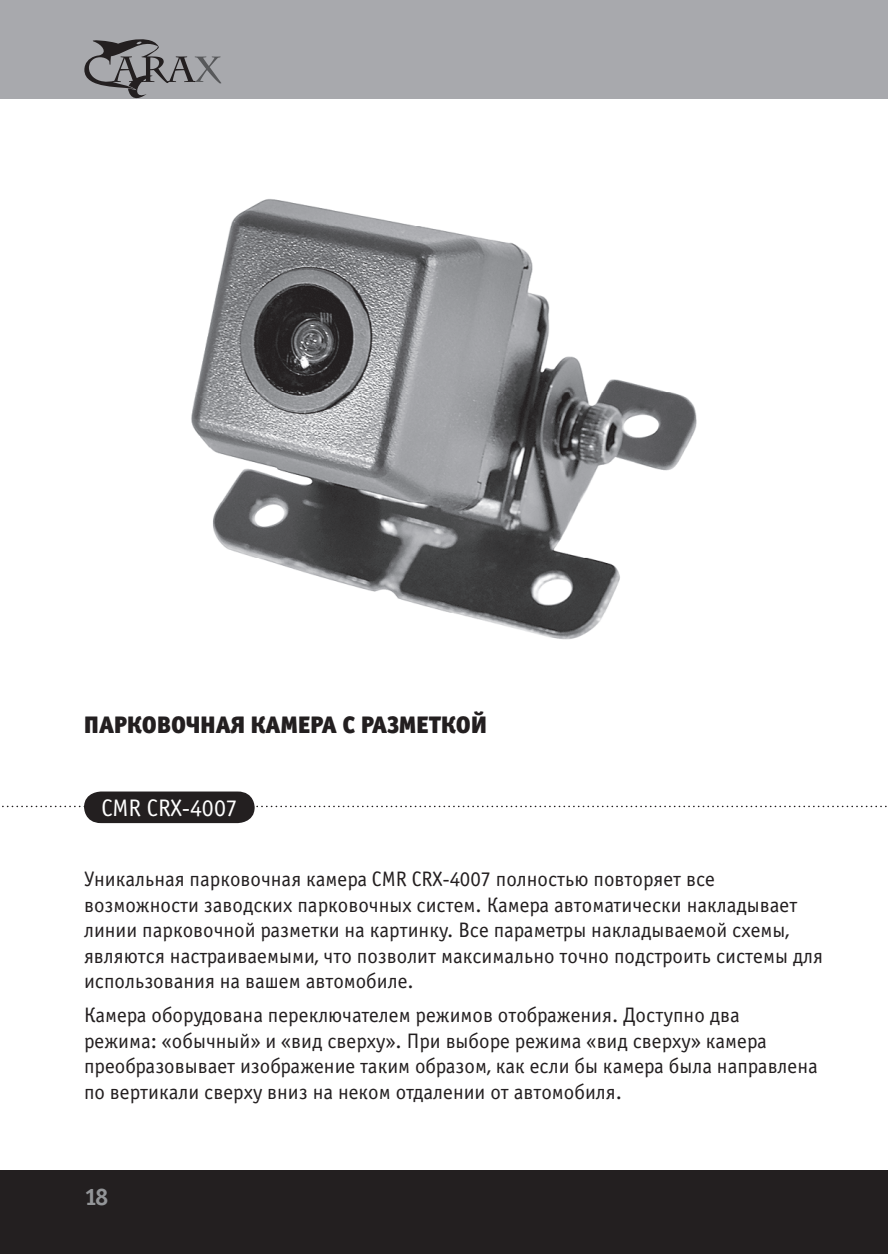
<style>
.page{position:relative;width:888px;height:1254px;background:#fff}
.page>*{position:absolute;margin:0;border:0;box-sizing:border-box;transform-origin:0 0}
.t1{font:24px "Officina Sans Black C";color:#231f20}
.t2{font:24px "Officina Sans Book C";color:#fff}
.t3{font:24px "Officina Sans Bold C";color:#939598}
.t4{font:21px/25.5px "Officina Sans Book C";color:#231f20}
</style>
<div class="page">
<div style="left:0;top:1170px;width:888px;height:84px;background:#231f20"></div>
<div style="left:0;top:0;width:888px;height:98px;background:#a8a9ad"></div>
<svg style="left:84px;top:39px;width:137px;height:60px"></svg>
<img style="left:191px;top:199px;width:506px;height:441px">
<svg style="left:2px;top:792px;width:885px;height:31px"></svg>
<p class="t1" style="left:84px;top:709px;width:404px">ПАРКОВОЧНАЯ КАМЕРА С РАЗМЕТКОЙ</p>
<p class="t2" style="left:101px;top:799px;width:138px">CMR CRX-4007</p>
<p class="t4" style="left:84px;top:868px;width:741px">Уникальная парковочная камера CMR CRX-4007 полностью повторяет все возможности заводских парковочных систем. Камера автоматически накладывает линии парковочной разметки на картинку. Все параметры накладываемой схемы, являются настраиваемыми, что позволит максимально точно подстроить системы для использования на вашем автомобиле.</p>
<p class="t4" style="left:84px;top:1004px;width:735px">Камера оборудована переключателем режимов отображения. Доступно два режима: «обычный» и «вид сверху». При выборе режима «вид сверху» камера преобразовывает изображение таким образом, как если бы камера была направлена по вертикали сверху вниз на неком отдалении от автомобиля.</p>
<p class="t3" style="left:84px;top:1183px;width:26px">18</p>
</div>
